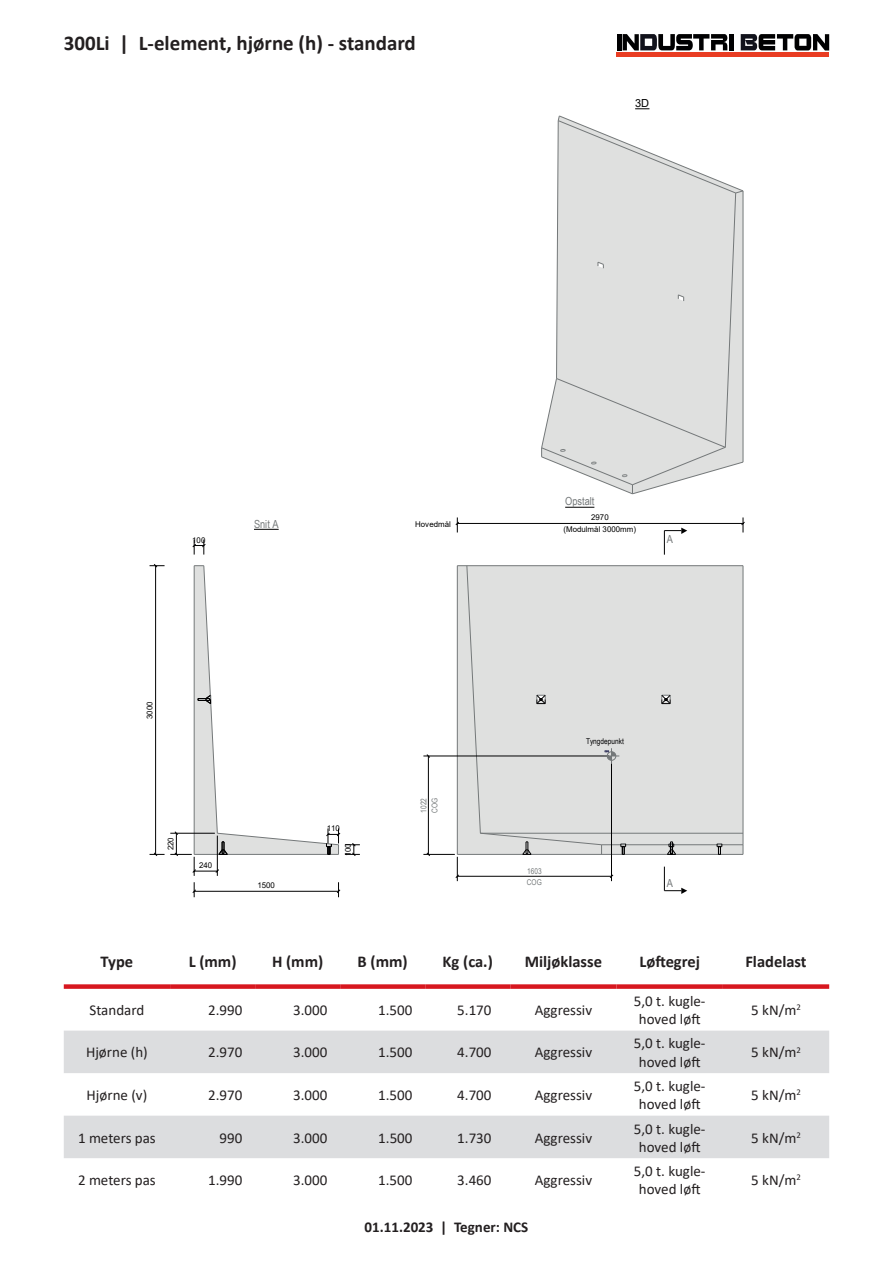
<style>
.page{position:relative;width:893px;height:1263px;background:#fff}
.page>*{position:absolute;margin:0;border:0;box-sizing:border-box;transform-origin:0 0}
.t1{font:700 21px "Calibri";color:#231f20}
.t2{font:700 16.5px "Calibri";color:#231f20}
.t3{font:15px/18px "Calibri";color:#231f20;text-align:center}
.t4{font:700 15px "Calibri";color:#231f20}
.t5{font:11.1px "Arial Narrow";color:#747879}
.t6{font:11.1px "Arial";color:#000001}
.t7{font:7.95px "Arial";color:#000001}
.t8{font:7.95px "Arial Narrow";color:#747879}
.t9{font:7.95px "Arial Narrow";color:#000001}
</style>
<div class="page">
<svg style="left:565px;top:507px;width:29px;height:1px"></svg>
<svg style="left:254px;top:529px;width:25px;height:1px"></svg>
<svg style="left:635px;top:109px;width:14px;height:1px"></svg>
<div style="left:458px;top:566px;width:285px;height:288px;background:#dfe0df"></div>
<hr style="left:457px;top:566px;width:1px;height:288px;background:#747879">
<hr style="left:480px;top:833px;width:263px;height:1px;background:#747879">
<hr style="left:457px;top:565px;width:286px;height:1px;background:#747879">
<hr style="left:743px;top:566px;width:1px;height:279px;background:#747879">
<hr style="left:602px;top:844px;width:141px;height:1px;background:#747879">
<hr style="left:457px;top:854px;width:286px;height:1px;background:#747879">
<hr style="left:743px;top:191px;width:1px;height:271px;background:#747879">
<svg style="left:717px;top:843px;width:6px;height:12px"></svg>
<svg style="left:661px;top:695px;width:10px;height:9px"></svg>
<svg style="left:667px;top:842px;width:9px;height:13px"></svg>
<svg style="left:541px;top:116px;width:202px;height:378px"></svg>
<hr style="left:457px;top:876px;width:154px;height:1px;background:#000001">
<hr style="left:611px;top:758px;width:1px;height:123px;background:#000001">
<svg style="left:456px;top:857px;width:3px;height:24px"></svg>
<hr style="left:428px;top:756px;width:1px;height:98px;background:#000001">
<hr style="left:423px;top:854px;width:32px;height:1px;background:#000001">
<hr style="left:423px;top:756px;width:186px;height:1px;background:#000001">
<hr style="left:457px;top:523px;width:286px;height:1px;background:#000001">
<svg style="left:456px;top:517px;width:3px;height:15px"></svg>
<svg style="left:741px;top:517px;width:4px;height:15px"></svg>
<hr style="left:194px;top:891px;width:144px;height:1px;background:#000001">
<svg style="left:193px;top:882px;width:3px;height:15px"></svg>
<svg style="left:337px;top:882px;width:3px;height:15px"></svg>
<svg style="left:193px;top:539px;width:12px;height:15px"></svg>
<svg style="left:150px;top:564px;width:210px;height:312px"></svg>
<div style="left:467px;top:566px;width:159px;height:289px;background:#dfe0df"></div>
<svg style="left:664px;top:528px;width:23px;height:27px"></svg>
<svg style="left:664px;top:867px;width:23px;height:27px"></svg>
<div style="left:617px;top:52px;width:212px;height:5px;background:#e93d23"></div>
<hr style="left:617px;top:34px;width:4px;height:16px;background:#000001">
<div style="left:729px;top:34px;width:5px;height:16px;background:#000001"></div>
<svg style="left:741px;top:34px;width:88px;height:17px"></svg>
<svg style="left:623px;top:34px;width:104px;height:17px"></svg>
<svg style="left:64px;top:1030px;width:765px;height:128px;fill:#dcdddf"></svg>
<div style="left:64px;top:984px;width:106px;height:5px;background:#d7171f"></div>
<div style="left:170px;top:984px;width:85px;height:5px;background:#d7171f"></div>
<div style="left:255px;top:984px;width:85px;height:5px;background:#d7171f"></div>
<div style="left:340px;top:984px;width:85px;height:5px;background:#d7171f"></div>
<div style="left:425px;top:984px;width:85px;height:5px;background:#d7171f"></div>
<div style="left:510px;top:984px;width:107px;height:5px;background:#d7171f"></div>
<div style="left:617px;top:984px;width:106px;height:5px;background:#d7171f"></div>
<div style="left:723px;top:984px;width:106px;height:5px;background:#d7171f"></div>
<h1 class="t1" style="left:64px;top:28px;width:354px">300Li | L-element, hjørne (h) - standard</h1>
<p class="t6" style="left:635px;top:95px;width:16px">3D</p>
<p class="t7" style="left:192px;top:534px;width:15px">100</p>
<p class="t5" style="left:254px;top:515px;width:26px">Snit A</p>
<p class="t7" style="left:144px;top:719px;width:19px;rotate:-90deg">3000</p>
<p class="t7" style="left:165px;top:850px;width:15px;rotate:-90deg">220</p>
<p class="t7" style="left:199px;top:860px;width:15px">240</p>
<p class="t7" style="left:257px;top:880px;width:19px">1500</p>
<p class="t7" style="left:327px;top:823px;width:15px">110</p>
<p class="t7" style="left:343px;top:856px;width:15px;rotate:-90deg">100</p>
<p class="t7" style="left:415px;top:518px;width:37px">Hovedmål</p>
<p class="t8" style="left:418px;top:812px;width:16px;rotate:-90deg">1022</p>
<p class="t8" style="left:429px;top:813px;width:16px;rotate:-90deg">COG</p>
<p class="t5" style="left:565px;top:493px;width:31px">Opstalt</p>
<p class="t7" style="left:591px;top:512px;width:19px">2970</p>
<p class="t7" style="left:563px;top:524px;width:74px">(Modulmål 3000mm)</p>
<p class="t5" style="left:667px;top:531px;width:8px">A</p>
<p class="t9" style="left:586px;top:735px;width:39px">Tyngdepunkt</p>
<p class="t8" style="left:527px;top:866px;width:16px">1603</p>
<p class="t8" style="left:527px;top:877px;width:16px">COG</p>
<p class="t5" style="left:667px;top:874px;width:8px">A</p>
<p class="t2" style="left:101px;top:950px;width:34px">Type</p>
<p class="t2" style="left:189px;top:950px;width:49px">L (mm)</p>
<p class="t2" style="left:272px;top:950px;width:53px">H (mm)</p>
<p class="t2" style="left:358px;top:950px;width:52px">B (mm)</p>
<p class="t2" style="left:443px;top:950px;width:52px">Kg (ca.)</p>
<p class="t2" style="left:525px;top:950px;width:79px">Miljøklasse</p>
<p class="t2" style="left:639px;top:950px;width:62px">Løftegrej</p>
<p class="t2" style="left:745px;top:950px;width:63px">Fladelast</p>
<p class="t3" style="left:90px;top:1000px;width:56px">Standard</p>
<p class="t3" style="left:208px;top:1000px;width:36px">2.990</p>
<p class="t3" style="left:293px;top:1000px;width:36px">3.000</p>
<p class="t3" style="left:378px;top:1000px;width:36px">1.500</p>
<p class="t3" style="left:457px;top:1000px;width:36px">5.170</p>
<p class="t3" style="left:535px;top:1000px;width:59px">Aggressiv</p>
<p class="t3" style="left:634px;top:991px;width:73px">5,0 t. kugle&shy;hoved løft</p>
<p class="t3" style="left:751px;top:1000px;width:51px">5 kN/m<sup>2</sup></p>
<p class="t3" style="left:86px;top:1043px;width:63px">Hjørne (h)</p>
<p class="t3" style="left:208px;top:1043px;width:36px">2.970</p>
<p class="t3" style="left:293px;top:1043px;width:36px">3.000</p>
<p class="t3" style="left:378px;top:1043px;width:36px">1.500</p>
<p class="t3" style="left:457px;top:1043px;width:36px">4.700</p>
<p class="t3" style="left:535px;top:1043px;width:59px">Aggressiv</p>
<p class="t3" style="left:634px;top:1034px;width:73px">5,0 t. kugle&shy;hoved løft</p>
<p class="t3" style="left:751px;top:1043px;width:51px">5 kN/m<sup>2</sup></p>
<p class="t3" style="left:87px;top:1086px;width:62px">Hjørne (v)</p>
<p class="t3" style="left:208px;top:1086px;width:36px">2.970</p>
<p class="t3" style="left:293px;top:1086px;width:36px">3.000</p>
<p class="t3" style="left:378px;top:1086px;width:36px">1.500</p>
<p class="t3" style="left:457px;top:1086px;width:36px">4.700</p>
<p class="t3" style="left:535px;top:1086px;width:59px">Aggressiv</p>
<p class="t3" style="left:634px;top:1077px;width:73px">5,0 t. kugle&shy;hoved løft</p>
<p class="t3" style="left:751px;top:1086px;width:51px">5 kN/m<sup>2</sup></p>
<p class="t3" style="left:78px;top:1128px;width:79px">1 meters pas</p>
<p class="t3" style="left:220px;top:1128px;width:24px">990</p>
<p class="t3" style="left:293px;top:1128px;width:36px">3.000</p>
<p class="t3" style="left:378px;top:1128px;width:36px">1.500</p>
<p class="t3" style="left:457px;top:1128px;width:36px">1.730</p>
<p class="t3" style="left:535px;top:1128px;width:59px">Aggressiv</p>
<p class="t3" style="left:634px;top:1119px;width:73px">5,0 t. kugle&shy;hoved løft</p>
<p class="t3" style="left:751px;top:1128px;width:51px">5 kN/m<sup>2</sup></p>
<p class="t3" style="left:78px;top:1171px;width:79px">2 meters pas</p>
<p class="t3" style="left:208px;top:1171px;width:36px">1.990</p>
<p class="t3" style="left:293px;top:1171px;width:36px">3.000</p>
<p class="t3" style="left:378px;top:1171px;width:36px">1.500</p>
<p class="t3" style="left:457px;top:1171px;width:36px">3.460</p>
<p class="t3" style="left:535px;top:1171px;width:59px">Aggressiv</p>
<p class="t3" style="left:634px;top:1162px;width:73px">5,0 t. kugle&shy;hoved løft</p>
<p class="t3" style="left:751px;top:1171px;width:51px">5 kN/m<sup>2</sup></p>
<p class="t4" style="left:365px;top:1216px;width:165px">01.11.2023 | Tegner: NCS</p>
</div>
